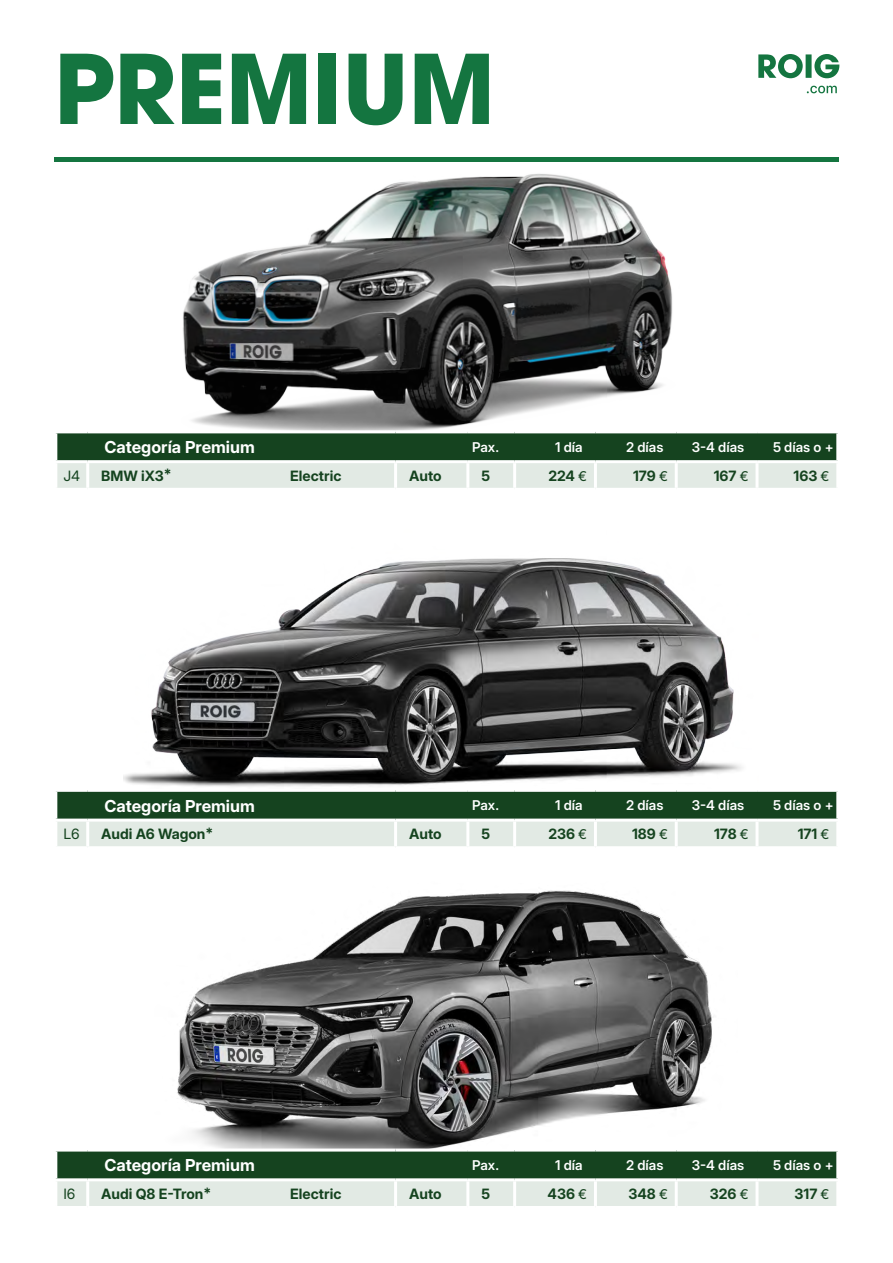
<style>
.page{position:relative;width:893px;height:1263px;background:#fff}
.page>*{position:absolute;margin:0;border:0;box-sizing:border-box;transform-origin:0 0}
.t1{font:700 94.95px "ITC Avant Garde Pro";letter-spacing:-.005em;color:#147540}
.t2{font:700 16.5px "Inter 24 pt";color:#fff}
.t3{font:700 14.25px "Inter 24 pt";color:#15431f}
.t4{font:14.25px "Inter 24 pt";color:#15431f}
.t5{font:600 13.5px "Inter 24 pt";color:#fff}
.s1{font-family:"Inter 18 pt";font-weight:400;font-size:13.5px}
</style>
<div class="page">
<img style="left:183px;top:173px;width:490px;height:247px">
<img style="left:124px;top:420px;width:618px;height:367px">
<img style="left:177px;top:890px;width:535px;height:258px">
<svg style="left:758px;top:54px;width:81px;height:24px"></svg>
<svg style="left:807px;top:86px;width:30px;height:7px"></svg>
<div style="left:54px;top:157px;width:785px;height:5px;background:#147540"></div>
<svg style="left:57px;top:433px;width:779px;height:55px;background:#78937e"></svg>
<hr style="left:86px;top:463px;width:3px;height:25px;background:#fff">
<hr style="left:394px;top:463px;width:3px;height:25px;background:#fff">
<hr style="left:466px;top:463px;width:3px;height:25px;background:#fff">
<hr style="left:513px;top:463px;width:3px;height:25px;background:#fff">
<hr style="left:594px;top:463px;width:3px;height:25px;background:#fff">
<hr style="left:675px;top:463px;width:3px;height:25px;background:#fff">
<hr style="left:755px;top:463px;width:3px;height:25px;background:#fff">
<hr style="left:88px;top:488px;width:308px;height:3px;background:#fff">
<hr style="left:396px;top:488px;width:72px;height:3px;background:#fff">
<hr style="left:468px;top:488px;width:47px;height:3px;background:#fff">
<hr style="left:515px;top:488px;width:80px;height:3px;background:#fff">
<hr style="left:595px;top:488px;width:81px;height:3px;background:#fff">
<hr style="left:676px;top:488px;width:81px;height:3px;background:#fff">
<hr style="left:88px;top:430px;width:308px;height:3px;background:#fff">
<hr style="left:396px;top:430px;width:72px;height:3px;background:#fff">
<hr style="left:468px;top:430px;width:47px;height:3px;background:#fff">
<hr style="left:515px;top:430px;width:80px;height:3px;background:#fff">
<hr style="left:595px;top:430px;width:81px;height:3px;background:#fff">
<hr style="left:676px;top:430px;width:81px;height:3px;background:#fff">
<hr style="left:468px;top:460px;width:47px;height:3px;background:#fff">
<hr style="left:54px;top:460px;width:34px;height:3px;background:#fff">
<hr style="left:88px;top:460px;width:308px;height:3px;background:#fff">
<hr style="left:396px;top:460px;width:72px;height:3px;background:#fff">
<hr style="left:515px;top:460px;width:80px;height:3px;background:#fff">
<hr style="left:595px;top:460px;width:81px;height:3px;background:#fff">
<hr style="left:676px;top:460px;width:81px;height:3px;background:#fff">
<hr style="left:757px;top:460px;width:82px;height:3px;background:#fff">
<svg style="left:57px;top:792px;width:779px;height:54px;background:#78937e"></svg>
<hr style="left:54px;top:818px;width:34px;height:3px;background:#fff">
<hr style="left:88px;top:818px;width:308px;height:3px;background:#fff">
<hr style="left:86px;top:821px;width:3px;height:25px;background:#fff">
<hr style="left:396px;top:818px;width:72px;height:3px;background:#fff">
<hr style="left:394px;top:821px;width:3px;height:25px;background:#fff">
<hr style="left:468px;top:818px;width:47px;height:3px;background:#fff">
<hr style="left:466px;top:821px;width:3px;height:25px;background:#fff">
<hr style="left:515px;top:818px;width:80px;height:3px;background:#fff">
<hr style="left:513px;top:821px;width:3px;height:25px;background:#fff">
<hr style="left:595px;top:818px;width:81px;height:3px;background:#fff">
<hr style="left:594px;top:821px;width:3px;height:25px;background:#fff">
<hr style="left:676px;top:818px;width:81px;height:3px;background:#fff">
<hr style="left:675px;top:821px;width:3px;height:25px;background:#fff">
<hr style="left:757px;top:818px;width:82px;height:3px;background:#fff">
<hr style="left:755px;top:821px;width:3px;height:25px;background:#fff">
<svg style="left:57px;top:1151px;width:779px;height:55px;background:#79947f"></svg>
<hr style="left:54px;top:1178px;width:34px;height:3px;background:#fff">
<hr style="left:88px;top:1178px;width:308px;height:3px;background:#fff">
<hr style="left:86px;top:1181px;width:3px;height:25px;background:#fff">
<hr style="left:396px;top:1178px;width:72px;height:3px;background:#fff">
<hr style="left:394px;top:1181px;width:3px;height:25px;background:#fff">
<hr style="left:468px;top:1178px;width:47px;height:3px;background:#fff">
<hr style="left:466px;top:1181px;width:3px;height:25px;background:#fff">
<hr style="left:515px;top:1178px;width:80px;height:3px;background:#fff">
<hr style="left:513px;top:1181px;width:3px;height:25px;background:#fff">
<hr style="left:595px;top:1178px;width:81px;height:3px;background:#fff">
<hr style="left:594px;top:1181px;width:3px;height:25px;background:#fff">
<hr style="left:676px;top:1178px;width:81px;height:3px;background:#fff">
<hr style="left:675px;top:1181px;width:3px;height:25px;background:#fff">
<hr style="left:757px;top:1178px;width:82px;height:3px;background:#fff">
<hr style="left:755px;top:1181px;width:3px;height:25px;background:#fff">
<h1 class="t1" style="left:54px;top:26px;width:443px">PREMIUM</h1>
<p class="t2" style="left:104px;top:435px;width:152px">Categoría Premium</p>
<p class="t5" style="left:472px;top:437px;width:28px">Pax.</p>
<p class="t5" style="left:555px;top:437px;width:29px">1 día</p>
<p class="t5" style="left:626px;top:437px;width:39px">2 días</p>
<p class="t5" style="left:692px;top:437px;width:54px">3-4 días</p>
<p class="t5" style="left:773px;top:437px;width:62px">5 días o +</p>
<p class="t4" style="left:63px;top:465px;width:18px">J4</p>
<p class="t3" style="left:101px;top:465px;width:72px">BMW iX3*</p>
<p class="t3" style="left:290px;top:465px;width:53px">Electric</p>
<p class="t3" style="left:409px;top:465px;width:34px">Auto</p>
<p class="t3" style="left:481px;top:465px;width:10px">5</p>
<p class="t3" style="left:548px;top:465px;width:40px">224 <span class="s1">€</span></p>
<p class="t3" style="left:633px;top:465px;width:36px">179 <span class="s1">€</span></p>
<p class="t3" style="left:714px;top:465px;width:36px">167 <span class="s1">€</span></p>
<p class="t3" style="left:794px;top:465px;width:37px">163 <span class="s1">€</span></p>
<p class="t2" style="left:104px;top:793px;width:152px">Categoría Premium</p>
<p class="t5" style="left:472px;top:795px;width:28px">Pax.</p>
<p class="t5" style="left:555px;top:795px;width:29px">1 día</p>
<p class="t5" style="left:626px;top:795px;width:39px">2 días</p>
<p class="t5" style="left:692px;top:795px;width:54px">3-4 días</p>
<p class="t5" style="left:773px;top:795px;width:62px">5 días o +</p>
<p class="t4" style="left:63px;top:823px;width:18px">L6</p>
<p class="t3" style="left:101px;top:823px;width:114px">Audi A6 Wagon*</p>
<p class="t3" style="left:409px;top:823px;width:34px">Auto</p>
<p class="t3" style="left:481px;top:823px;width:10px">5</p>
<p class="t3" style="left:548px;top:823px;width:40px">236 <span class="s1">€</span></p>
<p class="t3" style="left:632px;top:823px;width:37px">189 <span class="s1">€</span></p>
<p class="t3" style="left:714px;top:823px;width:36px">178 <span class="s1">€</span></p>
<p class="t3" style="left:798px;top:823px;width:33px">171 <span class="s1">€</span></p>
<p class="t2" style="left:104px;top:1153px;width:152px">Categoría Premium</p>
<p class="t5" style="left:472px;top:1155px;width:28px">Pax.</p>
<p class="t5" style="left:555px;top:1155px;width:29px">1 día</p>
<p class="t5" style="left:626px;top:1155px;width:39px">2 días</p>
<p class="t5" style="left:692px;top:1155px;width:54px">3-4 días</p>
<p class="t5" style="left:773px;top:1155px;width:62px">5 días o +</p>
<p class="t4" style="left:63px;top:1183px;width:14px">I6</p>
<p class="t3" style="left:101px;top:1183px;width:112px">Audi Q8 E-Tron*</p>
<p class="t3" style="left:290px;top:1183px;width:53px">Electric</p>
<p class="t3" style="left:409px;top:1183px;width:34px">Auto</p>
<p class="t3" style="left:481px;top:1183px;width:10px">5</p>
<p class="t3" style="left:548px;top:1183px;width:41px">436 <span class="s1">€</span></p>
<p class="t3" style="left:628px;top:1183px;width:41px">348 <span class="s1">€</span></p>
<p class="t3" style="left:710px;top:1183px;width:40px">326 <span class="s1">€</span></p>
<p class="t3" style="left:795px;top:1183px;width:36px">317 <span class="s1">€</span></p>
</div>
